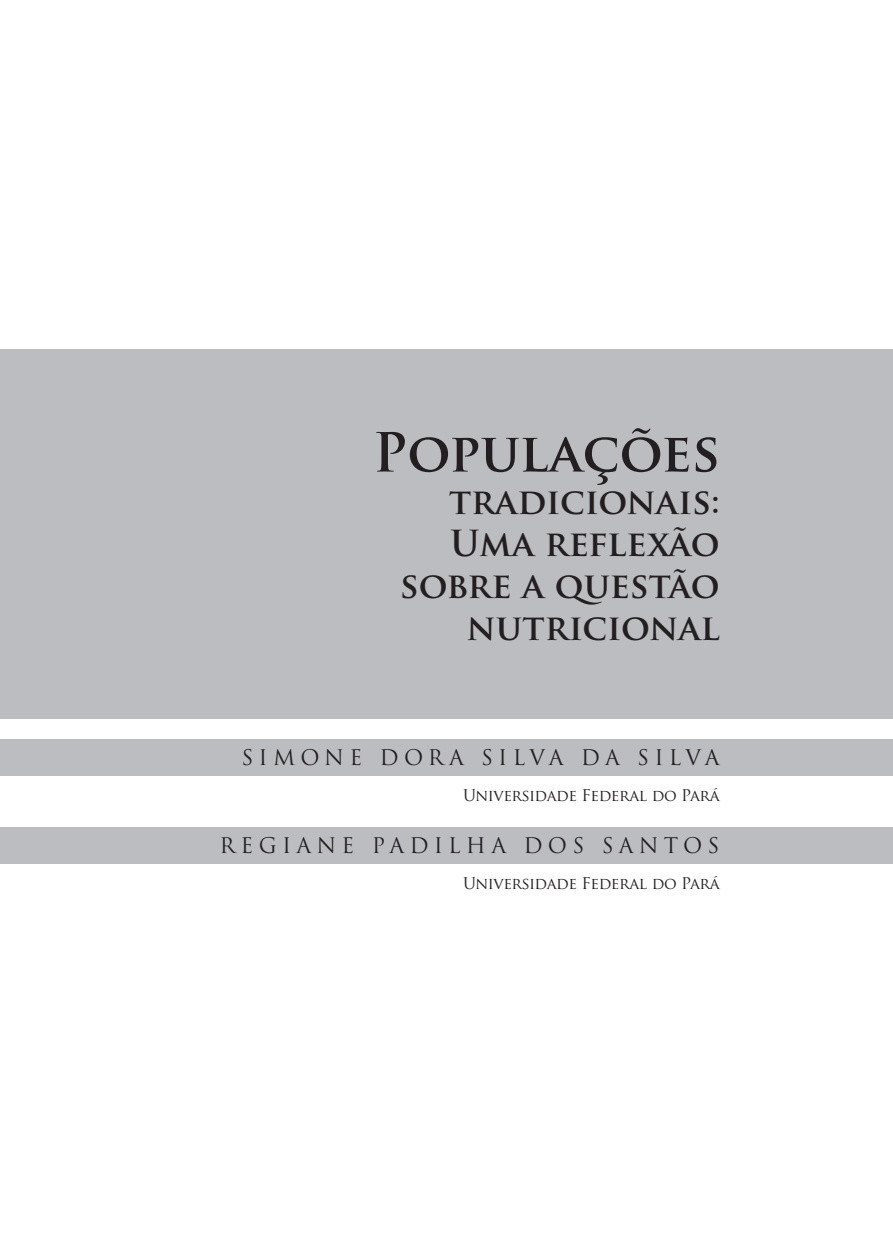
<style>
.page{position:relative;width:893px;height:1241px;background:#fff}
.page>*{position:absolute;margin:0;border:0;box-sizing:border-box;transform-origin:0 0}
.t1{font:700 52.5px "Trajan Pro";color:#231f20}
.t2{font:700 35px "Trajan Pro";color:#231f20}
.t3{font:21px "Trajan Pro";letter-spacing:.25em;color:#231f20}
.t4{font:15.75px "Trajan Pro";letter-spacing:-.025em;color:#231f20}
</style>
<div class="page">
<div style="left:0;top:349px;width:893px;height:369px;background:#bcbdc0"></div>
<div style="left:0;top:739px;width:893px;height:36px;background:#bcbdc0"></div>
<div style="left:0;top:827px;width:893px;height:36px;background:#bcbdc0"></div>
<p class="t1" style="left:373px;top:419px;width:349px">Populações</p>
<p class="t2" style="left:449px;top:479px;width:272px">tradicionais:</p>
<p class="t2" style="left:450px;top:521px;width:271px">Uma reflexão</p>
<p class="t2" style="left:400px;top:563px;width:322px">sobre a questão</p>
<p class="t2" style="left:466px;top:605px;width:255px">nutricional</p>
<p class="t3" style="left:241px;top:743px;width:480px">SIMONE DORA SILVA DA SILVA</p>
<p class="t4" style="left:463px;top:785px;width:258px">Universidade Federal do Pará</p>
<p class="t3" style="left:220px;top:831px;width:501px">REGIANE PADILHA DOS SANTOS</p>
<p class="t4" style="left:463px;top:873px;width:258px">Universidade Federal do Pará</p>
</div>
